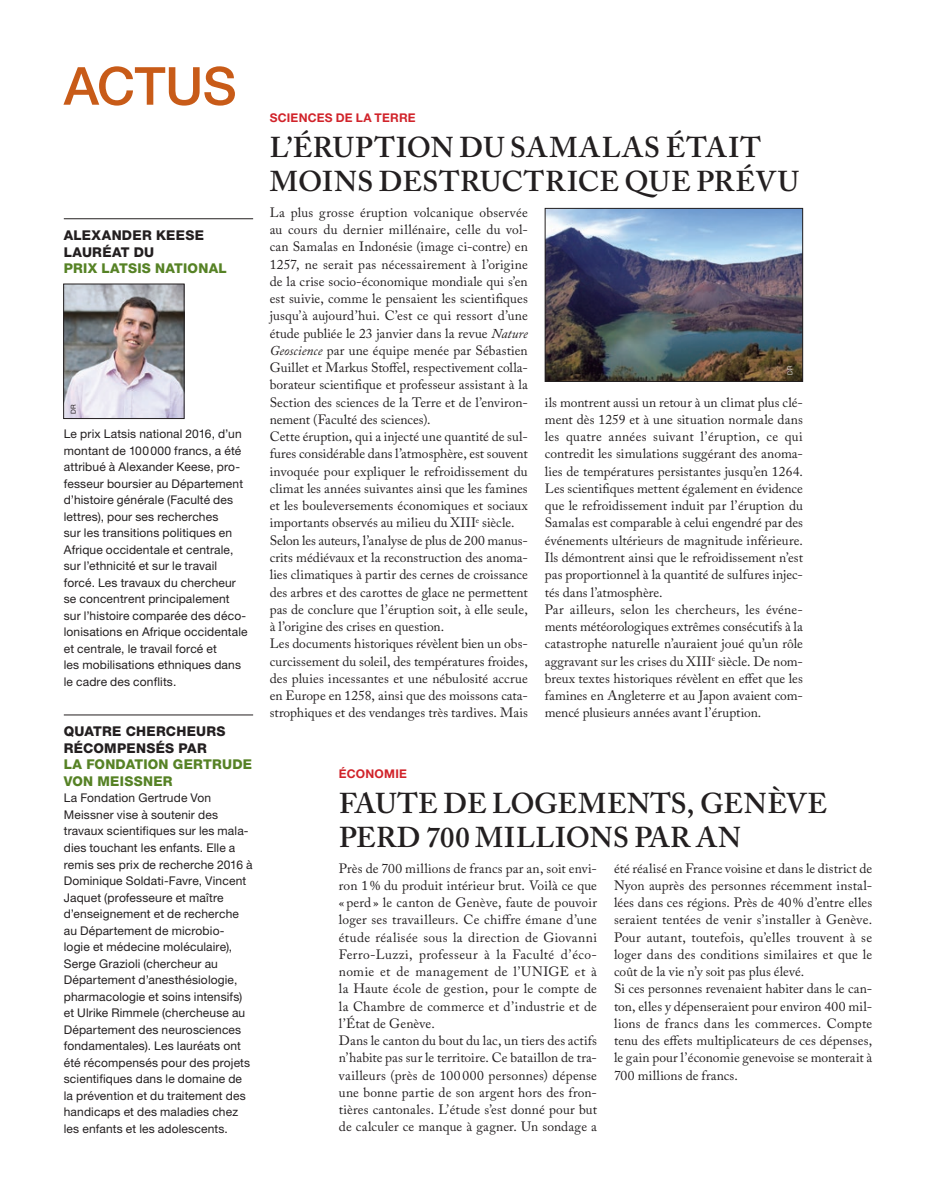
<style>
.page{position:relative;width:936px;height:1191px;background:#fff}
.page>*{position:absolute;margin:0;border:0;box-sizing:border-box;transform-origin:0 0}
._01_supertitre_ACTUS{font:500 52.5px "Helvetica Neue";letter-spacing:-.01em;color:#c85b18}
._04_titre{font:600 28.5px/34.5px "Adobe Caslon Pro";letter-spacing:.015em;color:#231f20}
.texte_normal{font:13.5px/17.2px "Adobe Caslon Pro";letter-spacing:.005em;color:#231f20;text-align:justify}
._09_titre_brève_noir{font:800 13.5px/16.5px "Helvetica Neue";letter-spacing:.02em;color:#231f20}
._10_texte_brève{font:12px/16.5px "Helvetica Neue";letter-spacing:.01em;color:#231f20}
._02_mot-clé_rouge{font:700 12px "Helvetica Neue";letter-spacing:.02em;color:#d1232a}
.crédit{font:300 6.75px "Helvetica Neue";color:#fff}
.crédit-2{font:6.75px "Helvetica Neue";color:#231f20}
.s1{color:#568225}
.s2{font-style:italic}
</style>
<div class="page">
<hr style="left:64px;top:218px;width:189px;height:1px;background:#231f20">
<hr style="left:64px;top:714px;width:189px;height:1px;background:#231f20">
<img style="left:65px;top:286px;width:117px;height:131px">
<div style="left:63px;top:284px;width:121px;height:135px;border:1px solid #231f20"></div>
<img style="left:547px;top:210px;width:253px;height:170px">
<div style="left:545px;top:208px;width:257px;height:174px;border:1px solid #231f20"></div>
<p class="_01_supertitre_ACTUS" style="left:64px;top:55px;width:174px">ACTUS</p>
<p class="_09_titre_brève_noir" style="left:64px;top:227px;width:164px">ALEXANDER KEESE<br>LAURÉAT DU<br><span class="s1">PRIX LATSIS NATIONAL</span></p>
<p class="crédit-2" style="left:69px;top:414px;width:11px;rotate:-90deg">DR</p>
<p class="_10_texte_brève" style="left:64px;top:425px;width:185px">Le prix Latsis national 2016, d’un montant de 100000 francs, a été attribué à Alexander Keese, pro&shy;fesseur boursier au Département d’histoire générale (Faculté des lettres), pour ses recherches<br>sur les transitions politiques en<br>Afrique occidentale et centrale, sur l’ethnicité et sur le travail forcé. Les travaux du chercheur se concentrent principalement sur l’histoire comparée des déco&shy;lonisations en Afrique occidentale et centrale, le travail forcé et<br>les mobilisations ethniques dans le cadre des conflits.</p>
<p class="_09_titre_brève_noir" style="left:64px;top:723px;width:190px">QUATRE CHERCHEURS<br>RÉCOMPENSÉS PAR<br><span class="s1">LA FONDATION GERTRUDE<br>VON MEISSNER</span></p>
<p class="_10_texte_brève" style="left:64px;top:789px;width:190px">La Fondation Gertrude Von<br>Meissner vise à soutenir des travaux scientifiques sur les mala&shy;dies touchant les enfants. Elle a remis ses prix de recherche 2016 à<br>Dominique Soldati-Favre, Vincent<br>Jaquet (professeure et maître d’enseignement et de recherche au Département de microbio&shy;logie et médecine moléculaire),<br>Serge Grazioli (chercheur au<br>Département d’anesthésiologie, pharmacologie et soins intensifs) et Ulrike Rimmele (chercheuse au<br>Département des neurosciences fondamentales). Les lauréats ont été récompensés pour des projets scientifiques dans le domaine de la prévention et du traitement des handicaps et des maladies chez les enfants et les adolescents.</p>
<p class="_02_mot-clé_rouge" style="left:270px;top:111px;width:147px">SCIENCES DE LA TERRE</p>
<p class="_04_titre" style="left:270px;top:130px;width:530px">L’ÉRUPTION DU SAMALAS ÉTAIT<br>MOINS DESTRUCTRICE QUE PRÉVU</p>
<p class="texte_normal" style="left:270px;top:203px;width:259px">La plus grosse éruption volcanique observée au cours du dernier millénaire, celle du vol&shy;can Samalas en Indonésie (image ci-contre) en 1257, ne serait pas nécessairement à l’origine de la crise socio-économique mondiale qui s’en est suivie, comme le pensaient les scientifiques jusqu’à aujourd’hui. C’est ce qui ressort d’une étude publiée le 23 janvier dans la revue <span class="s2">Nature Geoscience</span> par une équipe menée par Sébastien Guillet et Markus Stoffel, respectivement colla&shy;borateur scientifique et professeur assistant à la Section des sciences de la Terre et de l’environ&shy;nement (Faculté des sciences).</p>
<p class="texte_normal" style="left:270px;top:428px;width:259px">Cette éruption, qui a injecté une quantité de sul&shy;fures considérable dans l’atmosphère, est souvent invoquée pour expliquer le refroidissement du climat les années suivantes ainsi que les famines et les bouleversements économiques et sociaux importants observés au milieu du XIII<sup>e</sup> siècle.</p>
<p class="texte_normal" style="left:270px;top:531px;width:259px">Selon les auteurs, l’analyse de plus de 200 manus&shy;crits médiévaux et la reconstruction des anoma&shy;lies climatiques à partir des cernes de croissance des arbres et des carottes de glace ne permettent pas de conclure que l’éruption soit, à elle seule, à l’origine des crises en question.</p>
<p class="texte_normal" style="left:270px;top:635px;width:259px">Les documents historiques révèlent bien un obs&shy;curcissement du soleil, des températures froides, des pluies incessantes et une nébulosité accrue en Europe en 1258, ainsi que des moissons cata&shy;strophiques et des vendanges très tardives. Mais</p>
<p class="crédit" style="left:785px;top:375px;width:11px;rotate:-90deg">DR</p>
<p class="texte_normal" style="left:545px;top:393px;width:259px">ils montrent aussi un retour à un climat plus clé&shy;ment dès 1259 et à une situation normale dans les quatre années suivant l’éruption, ce qui contredit les simulations suggérant des anoma&shy;lies de températures persistantes jusqu’en 1264.<br>Les scientifiques mettent également en évidence que le refroidissement induit par l’éruption du Samalas est comparable à celui engendré par des événements ultérieurs de magnitude inférieure.<br>Ils démontrent ainsi que le refroidissement n’est pas proportionnel à la quantité de sulfures injec&shy;tés dans l’atmosphère.</p>
<p class="texte_normal" style="left:545px;top:600px;width:259px">Par ailleurs, selon les chercheurs, les événe&shy;ments météorologiques extrêmes consécutifs à la catastrophe naturelle n’auraient joué qu’un rôle aggravant sur les crises du XIII<sup>e</sup> siècle. De nom&shy;breux textes historiques révèlent en effet que les famines en Angleterre et au Japon avaient com&shy;mencé plusieurs années avant l’éruption.</p>
<p class="_02_mot-clé_rouge" style="left:339px;top:766px;width:69px">ÉCONOMIE</p>
<p class="_04_titre" style="left:339px;top:785px;width:489px">FAUTE DE LOGEMENTS, GENÈVE<br>PERD 700 MILLIONS PAR AN</p>
<p class="texte_normal" style="left:339px;top:859px;width:259px">Près de 700 millions de francs par an, soit envi&shy;ron 1% du produit intérieur brut. Voilà ce que « perd » le canton de Genève, faute de pouvoir loger ses travailleurs. Ce chiffre émane d’une étude réalisée sous la direction de Giovanni Ferro-Luzzi, professeur à la Faculté d’éco&shy;nomie et de management de l’UNIGE et à la Haute école de gestion, pour le compte de la Chambre de commerce et d’industrie et de l’État de Genève.</p>
<p class="texte_normal" style="left:339px;top:1031px;width:259px">Dans le canton du bout du lac, un tiers des actifs n’habite pas sur le territoire. Ce bataillon de tra&shy;vailleurs (près de 100 000 personnes) dépense une bonne partie de son argent hors des fron&shy;tières cantonales. L’étude s’est donné pour but de calculer ce manque à gagner. Un sondage a</p>
<p class="texte_normal" style="left:614px;top:859px;width:259px">été réalisé en France voisine et dans le district de Nyon auprès des personnes récemment instal&shy;lées dans ces régions. Près de 40% d’entre elles seraient tentées de venir s’installer à Genève.<br>Pour autant, toutefois, qu’elles trouvent à se loger dans des conditions similaires et que le coût de la vie n’y soit pas plus élevé.</p>
<p class="texte_normal" style="left:614px;top:980px;width:260px">Si ces personnes revenaient habiter dans le can&shy;ton, elles y dépenseraient pour environ 400 mil&shy;lions de francs dans les commerces. Compte tenu des effets multiplicateurs de ces dépenses, le gain pour l’économie genevoise se monterait à 700 millions de francs.</p>
</div>
